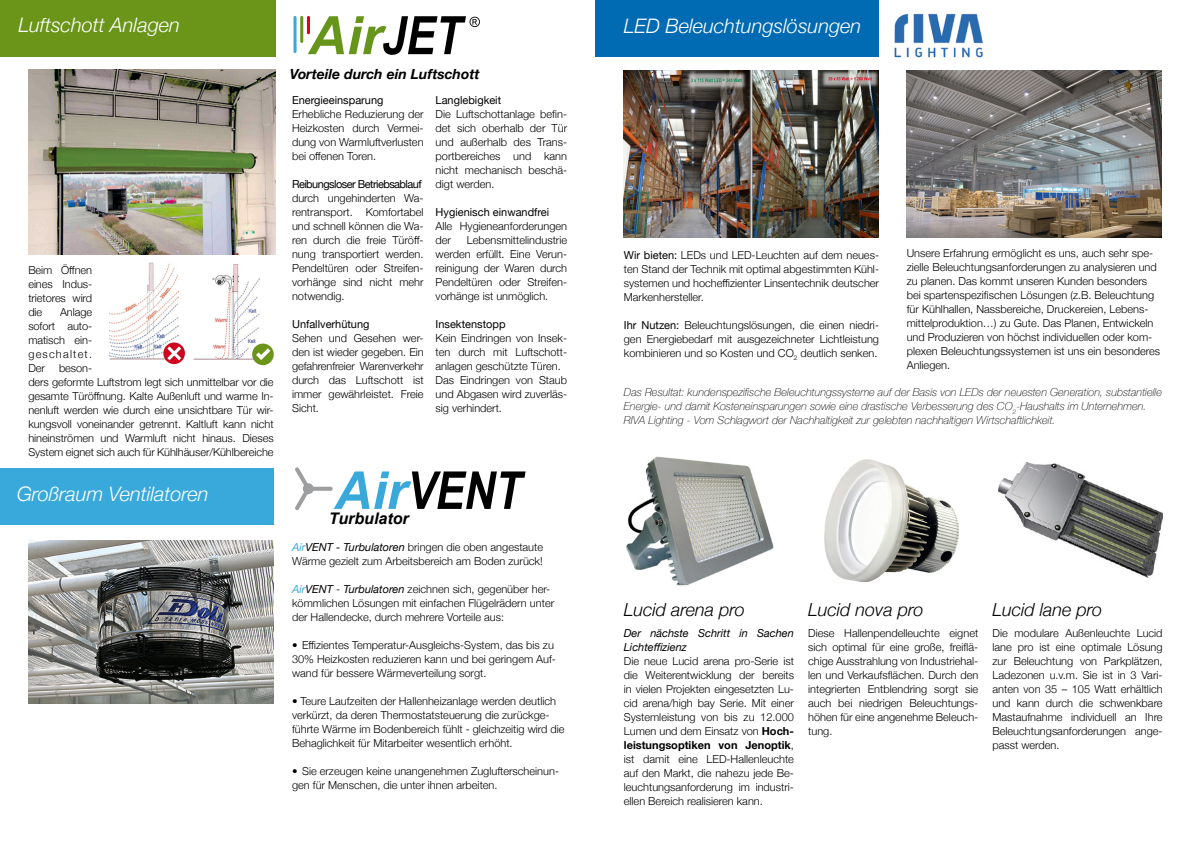
<style>
.page{position:relative;width:1191px;height:842px;background:#fff}
.page>*{position:absolute;margin:0;border:0;box-sizing:border-box;transform-origin:0 0}
.t1{font:italic 700 53px "Arial";color:#67941a}
.t2{font:italic 700 52.3px "Arial Narrow";color:#000}
.t3{font:italic 300 20px "Helvetica Neue";color:#fff}
.t4{font:italic 300 18px "Helvetica Neue";color:#000}
.t5{font:italic 700 16px "Arial";color:#000}
.t6{font:italic 700 14px "Helvetica Neue";color:#000}
.t7{font:300 11px/14px "Helvetica Neue";color:#000;text-align:justify}
.t8{font:italic 100 11px/14px "Helvetica Neue";color:#000}
.t9{font:11px "Helvetica Neue";color:#000}
.t10{font:italic 11px/14px "Helvetica Neue";color:#000}
.t11{font:11px "Helvetica Neue";letter-spacing:-.05em;color:#000}
.s1{font-family:"Arial Narrow";color:#000}
.s2{font-family:"Arial";color:#39a9dc}
.s3{font-weight:400;font-style:italic;color:#39a9dc}
.s4{font-weight:400;font-style:italic}
.s5{font-weight:400}
.s6{font-weight:700}
</style>
<div class="page">
<div style="left:0;top:0;width:275px;height:57px;background:#6a9519"></div>
<div style="left:0;top:468px;width:274px;height:56px;background:#39a9dc"></div>
<hr style="left:293px;top:17px;width:3px;height:35px;background:#39a9dc">
<hr style="left:300px;top:17px;width:3px;height:25px;background:#67941a">
<hr style="left:307px;top:17px;width:3px;height:16px;background:#e2001a">
<svg style="left:469px;top:17px;width:11px;height:10px"></svg>
<svg style="left:314px;top:487px;width:17px;height:4px"></svg>
<svg style="left:295px;top:467px;width:19px;height:43px"></svg>
<img style="left:28px;top:69px;width:247px;height:186px">
<img style="left:193px;top:264px;width:70px;height:96px">
<svg style="left:252px;top:344px;width:22px;height:21px"></svg>
<svg style="left:252px;top:344px;width:22px;height:19px"></svg>
<img style="left:109px;top:262px;width:70px;height:97px">
<svg style="left:163px;top:342px;width:22px;height:22px"></svg>
<svg style="left:164px;top:343px;width:20px;height:21px"></svg>
<img style="left:28px;top:540px;width:246px;height:163px">
<div style="left:595px;top:0;width:284px;height:57px;background:#006ab3"></div>
<img style="left:894px;top:13px;width:90px;height:45px">
<img style="left:624px;top:70px;width:255px;height:167px">
<img style="left:906px;top:70px;width:256px;height:167px">
<img style="left:824px;top:459px;width:135px;height:122px">
<img style="left:626px;top:456px;width:148px;height:130px">
<img style="left:998px;top:462px;width:164px;height:116px">
<p class="t3" style="left:18px;top:10px;width:163px">Luftschott Anlagen</p>
<p class="t7" style="left:28px;top:262px;width:65px">Beim Öffnen eines Indus&shy;trietores wird die</p>
<p class="t7" style="left:28px;top:304px;width:65px;text-indent:32px">Anlage sofort auto&shy;matisch ein&shy;geschaltet.<br>Der</p>
<p class="t7" style="left:28px;top:360px;width:247px;text-align:left;text-indent:31px">beson-<br>ders geformte Luftstrom legt sich unmittelbar vor die gesamte Türöffnung. Kalte Außenluft und warme In&shy;nenluft werden wie durch eine unsichtbare Tür wir&shy;kungsvoll voneinander getrennt. Kaltluft kann nicht hineinströmen und Warmluft nicht hinaus. Dieses System eignet sich auch für Kühlhäuser/Kühlbereiche</p>
<p class="t3" style="left:17px;top:478px;width:193px">Großraum Ventilatoren</p>
<p class="t1" style="left:308px;top:1px;width:155px">Air<span class="s1">JET</span></p>
<p class="t6" style="left:290px;top:63px;width:191px">Vorteile durch ein Luftschott</p>
<p class="t9" style="left:292px;top:92px;width:93px">Energieeinsparung</p>
<p class="t7" style="left:292px;top:106px;width:133px">Erhebliche Reduzierung der Heizkosten durch Vermei&shy;dung von Warmluftverlusten bei offenen Toren.</p>
<p class="t11" style="left:292px;top:176px;width:131px">Reibungsloser Betriebsablauf</p>
<p class="t7" style="left:292px;top:190px;width:133px">durch ungehinderten Wa&shy;rentransport. Komfortabel und schnell können die Wa&shy;ren durch die freie Türöff&shy;nung transportiert werden.<br>Pendeltüren oder Streifen&shy;vorhänge sind nicht mehr notwendig.</p>
<p class="t9" style="left:292px;top:316px;width:79px">Unfallverhütung</p>
<p class="t7" style="left:292px;top:330px;width:133px">Sehen und Gesehen wer&shy;den ist wieder gegeben. Ein gefahrenfreier Warenverkehr durch das Luftschott ist immer gewährleistet. Freie Sicht.</p>
<p class="t9" style="left:435px;top:92px;width:67px">Langlebigkeit</p>
<p class="t7" style="left:435px;top:106px;width:133px">Die Luftschottanlage befin&shy;det sich oberhalb der Tür und außerhalb des Trans&shy;portbereiches und kann nicht mechanisch beschä&shy;digt werden.</p>
<p class="t9" style="left:435px;top:204px;width:115px">Hygienisch einwandfrei</p>
<p class="t7" style="left:435px;top:218px;width:133px">Alle Hygieneanforderungen der</p>
<p class="t7" style="left:435px;top:232px;width:133px;text-indent:31px">Lebensmittelindustrie werden erfüllt. Eine Verun&shy;reinigung der Waren durch Pendeltüren oder Streifen&shy;vorhänge ist unmöglich.</p>
<p class="t9" style="left:435px;top:316px;width:71px">Insektenstopp</p>
<p class="t7" style="left:435px;top:330px;width:133px">Kein Eindringen von Insek&shy;ten durch mit Luftschott&shy;anlagen geschützte Türen.</p>
<p class="t7" style="left:435px;top:372px;width:133px">Das Eindringen von Staub und Abgasen wird zuverläs&shy;sig verhindert.</p>
<p class="t2" style="left:334px;top:451px;width:188px"><span class="s2">Air</span>VENT</p>
<p class="t5" style="left:329px;top:508px;width:81px">Turbulator</p>
<p class="t7" style="left:292px;top:539px;width:253px"><span class="s3">Air</span><span class="s4">VENT - Turbulatoren</span> bringen die oben angestaute<br>Wärme gezielt zum Arbeitsbereich am Boden zurück!</p>
<p class="t7" style="left:292px;top:581px;width:264px;text-align:left"><span class="s3">Air</span><span class="s4">VENT</span> - <span class="s4">Turbulatoren</span> zeichnen sich, gegenüber her&shy;kömmlichen Lösungen mit einfachen Flügelrädern unter der Hallendecke, durch mehrere Vorteile aus:</p>
<p class="t7" style="left:292px;top:637px;width:265px;text-align:left">• Effizientes Temperatur-Ausgleichs-System, das bis zu<br>30% Heizkosten reduzieren kann und bei geringem Auf&shy;wand für bessere Wärmeverteilung sorgt.</p>
<p class="t7" style="left:292px;top:693px;width:274px;text-align:left">• Teure Laufzeiten der Hallenheizanlage werden deutlich verkürzt, da deren Thermostatsteuerung die zurückge&shy;führte Wärme im Bodenbereich fühlt - gleichzeitig wird die Behaglichkeit für Mitarbeiter wesentlich erhöht.</p>
<p class="t7" style="left:292px;top:763px;width:268px">• Sie erzeugen keine unangenehmen Zuglufterscheinun&shy;gen für Menschen, die unter ihnen arbeiten.</p>
<p class="t3" style="left:624px;top:10px;width:239px">LED Beleuchtungslösungen</p>
<p class="t7" style="left:906px;top:245px;width:255px;text-align:left">Unsere Erfahrung ermöglicht es uns, auch sehr spe&shy;zielle Beleuchtungsanforderungen zu analysieren und zu planen. Das kommt unseren Kunden besonders bei spartenspezifischen Lösungen (z.B. Beleuchtung für Kühlhallen, Nassbereiche, Druckereien, Lebens&shy;mittelproduktion…) zu Gute. Das Planen, Entwickeln und Produzieren von höchst individuellen oder kom&shy;plexen Beleuchtungssystemen ist uns ein besonderes Anliegen.</p>
<p class="t8" style="left:624px;top:385px;width:540px">Das Resultat: kundenspezifische Beleuchtungssysteme auf der Basis von LEDs der neuesten Generation, substantielle<br>Energie- und damit Kosteneinsparungen sowie eine drastische Verbesserung des CO<sub>2</sub>-Haushalts im Unternehmen.<br>RIVA Lighting - Vom Schlagwort der Nachhaltigkeit zur gelebten nachhaltigen Wirtschaftlichkeit.</p>
<p class="t7" style="left:624px;top:247px;width:257px"><span class="s5">Wir bieten:</span> LEDs und LED-Leuchten auf dem neues&shy;ten Stand der Technik mit optimal abgestimmten Kühl&shy;systemen und hocheffizienter Linsentechnik deutscher Markenhersteller.</p>
<p class="t7" style="left:624px;top:317px;width:257px"><span class="s5">Ihr Nutzen:</span> Beleuchtungslösungen, die einen niedri&shy;gen Energiebedarf mit ausgezeichneter Lichtleistung kombinieren und so Kosten und CO<sub>2</sub> deutlich senken.</p>
<p class="t4" style="left:624px;top:595px;width:123px">Lucid arena pro</p>
<p class="t4" style="left:808px;top:595px;width:117px">Lucid nova pro</p>
<p class="t4" style="left:992px;top:595px;width:111px">Lucid lane pro</p>
<p class="t10" style="left:624px;top:627px;width:172px">Der nächste Schritt in Sachen<br>Lichteffizienz</p>
<p class="t7" style="left:624px;top:653px;width:172px">Die neue Lucid arena pro-Serie ist die Weiterentwicklung der bereits in vielen Projekten eingesetzten Lu&shy;cid arena/high bay Serie. Mit einer Systemleistung von bis zu 12.000<br>Lumen und dem Einsatz von <span class="s6">Hoch&shy;leistungsoptiken von Jenoptik</span>, ist damit eine LED-Hallenleuchte auf den Markt, die nahezu jede Be&shy;leuchtungsanforderung im industri&shy;ellen Bereich realisieren kann.</p>
<p class="t7" style="left:992px;top:626px;width:172px">Die modulare Außenleuchte Lucid lane pro ist eine optimale Lösung zur Beleuchtung von Parkplätzen, Ladezonen u.v.m. Sie ist in 3 Vari&shy;anten von 35 – 105 Watt erhältlich und kann durch die schwenkbare Mastaufnahme individuell an Ihre Beleuchtungsanforderungen ange&shy;passt werden.</p>
<p class="t7" style="left:808px;top:626px;width:172px">Diese Hallenpendelleuchte eignet sich optimal für eine große, freiflä&shy;chige Ausstrahlung von Industriehal&shy;len und Verkaufsflächen. Durch den integrierten Entblendring sorgt sie auch bei niedrigen Beleuchtungs&shy;höhen für eine angenehme Beleuch&shy;tung.</p>
</div>
